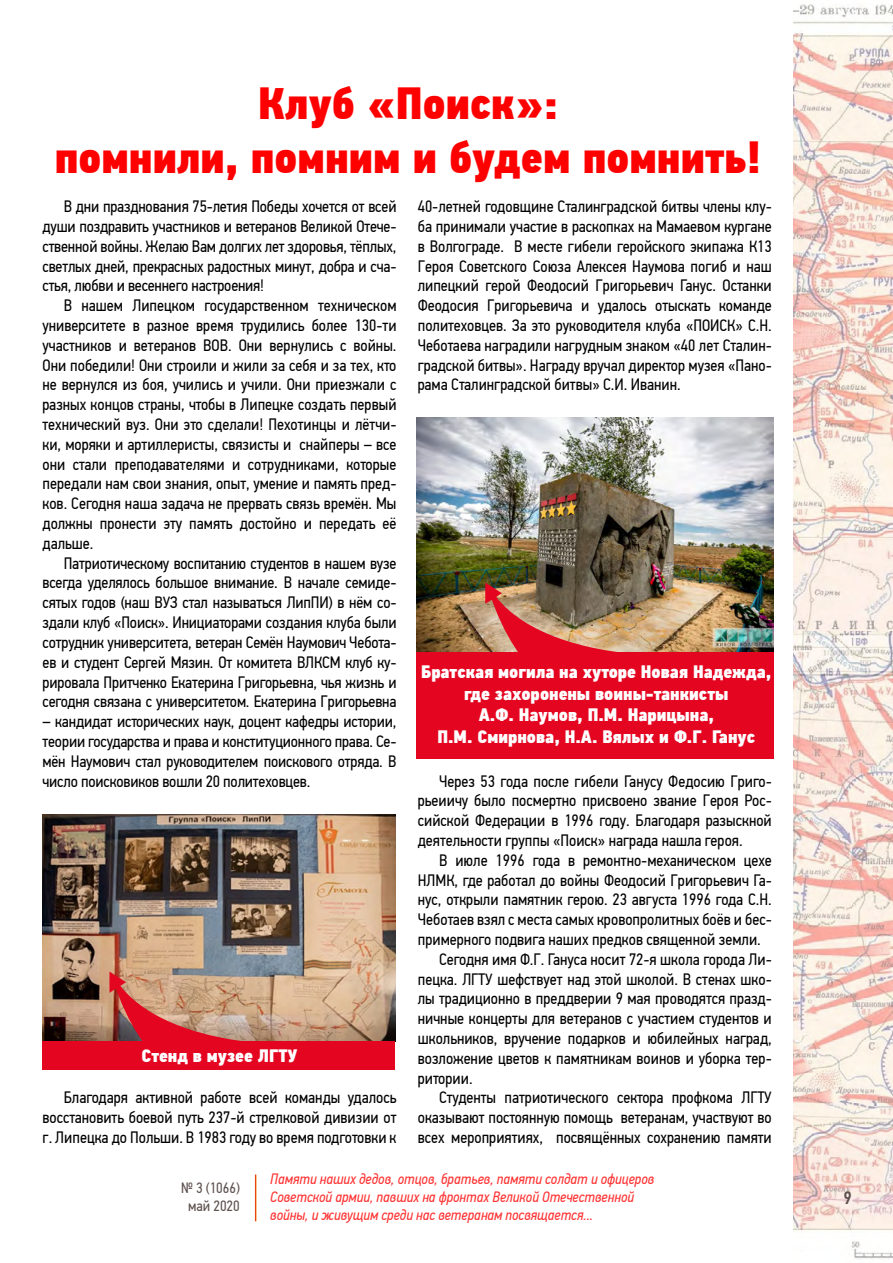
<style>
.page{position:relative;width:893px;height:1263px;background:#fff}
.page>*{position:absolute;margin:0;border:0;box-sizing:border-box;transform-origin:0 0}
.t1{font:45px/54px "PF Din Text Cond Pro X Black";color:#f00;text-align:center}
.t2{font:18px/21.6px "PF Din Text Cond Pro X Black";color:#fff;text-align:center}
.t3{font:500 18px "PF Din Text Cond Pro";color:#5d514d}
.t4{font:16.5px/19.8px "PF Din Text Cond Pro";color:#000;text-align:justify}
.t5{font:italic 15px/18px "PF Din Text Cond Pro";color:#f33}
.t6{font:15px/18px "PF Din Text Cond Pro";color:#5d514d;text-align:center}
</style>
<div class="page">
<img style="left:43px;top:814px;width:352px;height:227px">
<img style="left:109px;top:971px;width:145px;height:70px">
<div style="left:43px;top:1041px;width:352px;height:28px;background:#e40521"></div>
<img style="left:793px;top:4px;width:100px;height:627px">
<img style="left:793px;top:631px;width:100px;height:628px">
<img style="left:416px;top:418px;width:357px;height:234px">
<img style="left:485px;top:583px;width:144px;height:69px">
<div style="left:416px;top:652px;width:357px;height:107px;background:#e40521"></div>
<h1 class="t1" style="left:55px;top:77px;width:708px">Клуб «Поиск»:<br>помнили, помним и будем помнить!</h1>
<p class="t4" style="left:43px;top:197px;width:355px;text-indent:21px">В дни празднования 75-летия Победы хочется от всей души поздравить участников и ветеранов Великой Отече&shy;ственной войны. Желаю Вам долгих лет здоровья, тёплых, светлых дней, прекрасных радостных минут, добра и сча&shy;стья, любви и весеннего настроения!</p>
<p class="t4" style="left:43px;top:296px;width:355px;text-indent:21px">В нашем Липецком государственном техническом университете в разное время трудились более 130-ти участников и ветеранов ВОВ. Они вернулись с войны.<br>Они победили! Они строили и жили за себя и за тех, кто не вернулся из боя, учились и учили. Они приезжали с разных концов страны, чтобы в Липецке создать первый технический вуз. Они это сделали! Пехотинцы и лётчи&shy;ки, моряки и артиллеристы, связисты и снайперы – все они стали преподавателями и сотрудниками, которые передали нам свои знания, опыт, умение и память пред&shy;ков. Сегодня наша задача не прервать связь времён. Мы должны пронести эту память достойно и передать её дальше.</p>
<p class="t4" style="left:43px;top:553px;width:355px;text-indent:21px">Патриотическому воспитанию студентов в нашем вузе всегда уделялось большое внимание. В начале семиде&shy;сятых годов (наш ВУЗ стал называться ЛипПИ) в нём со&shy;здали клуб «Поиск». Инициаторами создания клуба были сотрудник университета, ветеран Семён Наумович Чебота&shy;ев и студент Сергей Мязин. От комитета ВЛКСМ клуб ку&shy;рировала Притченко Екатерина Григорьевна, чья жизнь и сегодня связана с университетом. Екатерина Григорьевна</p>
<p class="t4" style="left:43px;top:711px;width:355px">– кандидат исторических наук, доцент кафедры истории, теории государства и права и конституционного права. Се&shy;мён Наумович стал руководителем поискового отряда. В число поисковиков вошли 20 политеховцев.</p>
<p class="t2" style="left:141px;top:1045px;width:158px">Стенд в музее ЛГТУ</p>
<p class="t4" style="left:43px;top:1088px;width:355px;text-indent:21px">Благодаря активной работе всей команды удалось восстановить боевой путь 237-й стрелковой дивизии от г. Липецка до Польши. В 1983 году во время подготовки к</p>
<p class="t4" style="left:418px;top:197px;width:355px">40-летней годовщине Сталинградской битвы члены клу&shy;ба принимали участие в раскопках на Мамаевом кургане в Волгограде. В месте гибели геройского экипажа К13<br>Героя Советского Союза Алексея Наумова погиб и наш липецкий герой Феодосий Григорьевич Ганус. Останки Феодосия Григорьевича и удалось отыскать команде политеховцев. За это руководителя клуба «ПОИСК» С.Н.<br>Чеботаева наградили нагрудным знаком «40 лет Сталин&shy;градской битвы». Награду вручал директор музея «Пано&shy;рама Сталинградской битвы» С.И. Иванин.</p>
<p class="t2" style="left:421px;top:661px;width:352px">Братская могила на хуторе Новая Надежда, где захоронены воины-танкисты<br>А.Ф. Наумов, П.М. Нарицына,<br>П.М. Смирнова, Н.А. Вялых и Ф.Г. Ганус</p>
<p class="t4" style="left:418px;top:771px;width:355px;text-indent:21px">Через 53 года после гибели Ганусу Федосию Григо&shy;рьеиичу было посмертно присвоено звание Героя Рос&shy;сийской Федерации в 1996 году. Благодаря разыскной деятельности группы «Поиск» награда нашла героя.</p>
<p class="t4" style="left:439px;top:850px;width:334px">В июле 1996 года в ремонтно-механическом цехе</p>
<p class="t4" style="left:418px;top:870px;width:355px">НЛМК, где работал до войны Феодосий Григорьевич Га-</p>
<p class="t4" style="left:418px;top:890px;width:355px">нус, открыли памятник герою. 23 августа 1996 года С.Н.</p>
<p class="t4" style="left:418px;top:909px;width:355px">Чеботаев взял с места самых кровопролитных боёв и бес-</p>
<p class="t4" style="left:418px;top:929px;width:345px">примерного подвига наших предков священной земли.</p>
<p class="t4" style="left:439px;top:949px;width:334px">Сегодня имя Ф.Г. Гануса носит 72-я школа города Ли-</p>
<p class="t4" style="left:418px;top:969px;width:355px">пецка. ЛГТУ шефствует над этой школой. В стенах шко-</p>
<p class="t4" style="left:418px;top:989px;width:355px">лы традиционно в преддверии 9 мая проводятся празд-</p>
<p class="t4" style="left:418px;top:1008px;width:355px">ничные концерты для ветеранов с участием студентов и</p>
<p class="t4" style="left:418px;top:1028px;width:355px">школьников, вручение подарков и юбилейных наград,</p>
<p class="t4" style="left:418px;top:1048px;width:355px">возложение цветов к памятникам воинов и уборка тер-</p>
<p class="t4" style="left:418px;top:1068px;width:56px">ритории.</p>
<p class="t4" style="left:439px;top:1088px;width:334px">Студенты патриотического сектора профкома ЛГТУ</p>
<p class="t4" style="left:418px;top:1107px;width:355px">оказывают постоянную помощь ветеранам, участвуют во</p>
<p class="t4" style="left:418px;top:1127px;width:355px">всех мероприятиях, посвящённых сохранению памяти</p>
<p class="t6" style="left:181px;top:1179px;width:60px">№ 3 (1066) май 2020</p>
<p class="t5" style="left:270px;top:1169px;width:385px">Памяти наших дедов, отцов, братьев, памяти солдат и офицеров<br>Советской армии, павших на фронтах Великой Отечественной войны, и живущим среди нас ветеранам посвящается...</p>
<p class="t3" style="left:843px;top:1187px;width:10px">9</p>
</div>
